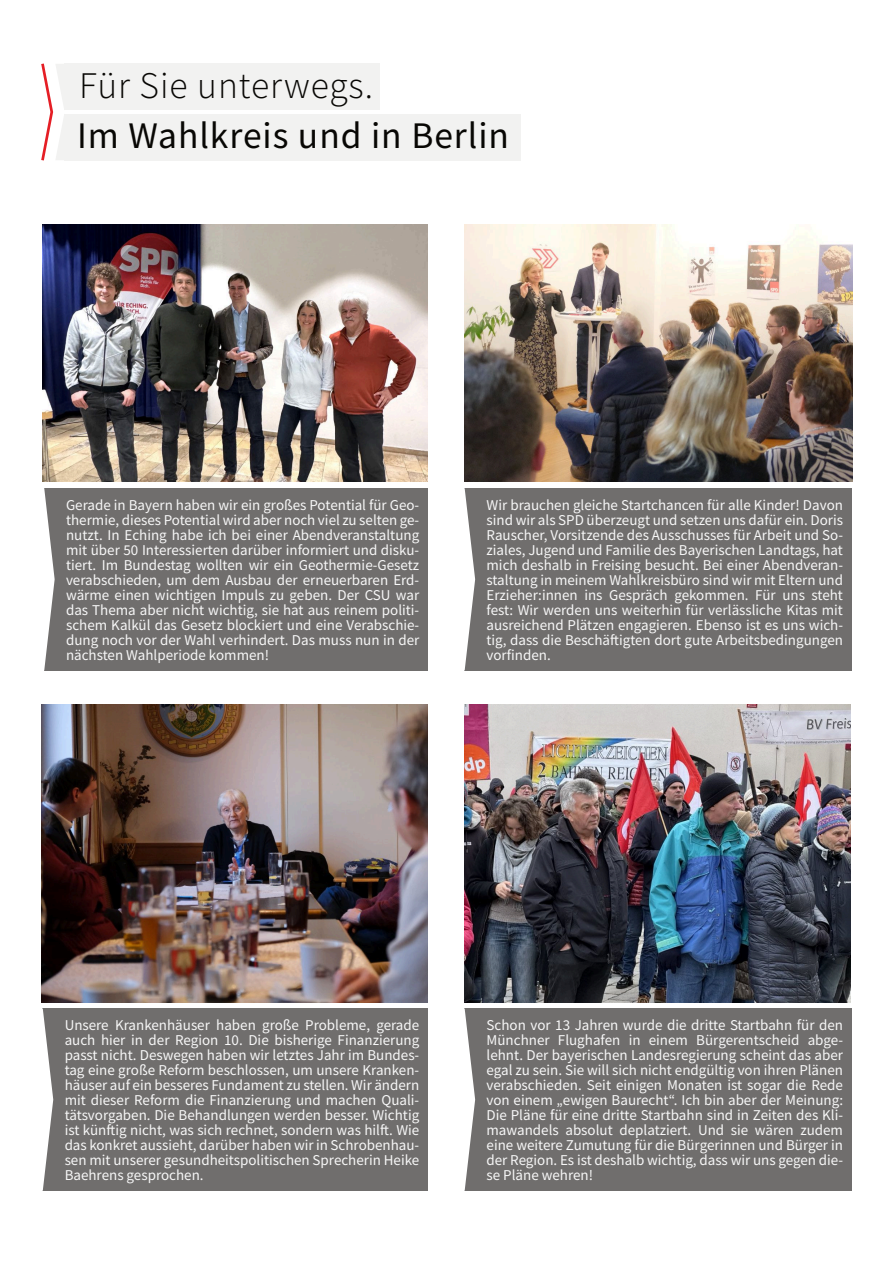
<style>
.page{position:relative;width:893px;height:1263px;background:#fff}
.page>*{position:absolute;margin:0;border:0;box-sizing:border-box;transform-origin:0 0}
.t1{font:37.5px "Source Sans Pro";letter-spacing:.025em;color:#080704}
.t2{font:300 37.5px "Source Sans Pro";letter-spacing:.025em;color:#080704}
.t3{font:15px "Source Sans Pro";color:#f7f7f7}
</style>
<div class="page">
<div style="left:464px;top:488px;width:387px;height:182px;background:#706e6d"></div>
<svg style="left:464px;top:488px;width:12px;height:183px"></svg>
<img style="left:464px;top:224px;width:388px;height:258px">
<div style="left:44px;top:488px;width:384px;height:182px;background:#706e6d"></div>
<svg style="left:44px;top:488px;width:12px;height:183px"></svg>
<img style="left:42px;top:224px;width:385px;height:258px">
<div style="left:43px;top:1008px;width:385px;height:183px;background:#706e6d"></div>
<svg style="left:42px;top:1008px;width:12px;height:183px"></svg>
<img style="left:41px;top:704px;width:387px;height:298px">
<div style="left:464px;top:1008px;width:387px;height:183px;background:#706e6d"></div>
<svg style="left:464px;top:1008px;width:12px;height:183px"></svg>
<img style="left:464px;top:704px;width:386px;height:298px">
<div style="left:64px;top:64px;width:316px;height:46px;background:#f2f2f1"></div>
<div style="left:64px;top:114px;width:457px;height:46px;background:#f2f2f1"></div>
<svg style="left:41px;top:63px;width:32px;height:98px"></svg>
<p class="t2" style="left:79px;top:70px;width:295px">Für Sie unterwegs.</p>
<p class="t1" style="left:77px;top:120px;width:433px">Im Wahlkreis und in Berlin</p>
<p class="t3" style="left:66px;top:498px;width:355px">Gerade in Bayern haben wir ein großes Potential für Geo-</p>
<p class="t3" style="left:66px;top:513px;width:355px">thermie, dieses Potential wird aber noch viel zu selten ge-</p>
<p class="t3" style="left:66px;top:528px;width:355px">nutzt. In Eching habe ich bei einer Abendveranstaltung</p>
<p class="t3" style="left:66px;top:543px;width:355px">mit über 50 Interessierten darüber informiert und disku-</p>
<p class="t3" style="left:66px;top:558px;width:355px">tiert. Im Bundestag wollten wir ein Geothermie-Gesetz</p>
<p class="t3" style="left:66px;top:573px;width:355px">verabschieden, um dem Ausbau der erneuerbaren Erd-</p>
<p class="t3" style="left:66px;top:588px;width:355px">wärme einen wichtigen Impuls zu geben. Der CSU war</p>
<p class="t3" style="left:66px;top:603px;width:355px">das Thema aber nicht wichtig, sie hat aus reinem politi-</p>
<p class="t3" style="left:66px;top:618px;width:355px">schem Kalkül das Gesetz blockiert und eine Verabschie-</p>
<p class="t3" style="left:66px;top:633px;width:355px">dung noch vor der Wahl verhindert. Das muss nun in der</p>
<p class="t3" style="left:66px;top:648px;width:205px">nächsten Wahlperiode kommen!</p>
<p class="t3" style="left:487px;top:498px;width:358px">Wir brauchen gleiche Startchancen für alle Kinder! Davon</p>
<p class="t3" style="left:487px;top:513px;width:358px">sind wir als SPD überzeugt und setzen uns dafür ein. Doris</p>
<p class="t3" style="left:487px;top:528px;width:358px">Rauscher, Vorsitzende des Ausschusses für Arbeit und So-</p>
<p class="t3" style="left:487px;top:543px;width:358px">ziales, Jugend und Familie des Bayerischen Landtags, hat</p>
<p class="t3" style="left:487px;top:558px;width:358px">mich deshalb in Freising besucht. Bei einer Abendveran-</p>
<p class="t3" style="left:487px;top:573px;width:358px">staltung in meinem Wahlkreisbüro sind wir mit Eltern und</p>
<p class="t3" style="left:487px;top:588px;width:358px">Erzieher:innen ins Gespräch gekommen. Für uns steht</p>
<p class="t3" style="left:487px;top:603px;width:358px">fest: Wir werden uns weiterhin für verlässliche Kitas mit</p>
<p class="t3" style="left:487px;top:618px;width:358px">ausreichend Plätzen engagieren. Ebenso ist es uns wich-</p>
<p class="t3" style="left:487px;top:633px;width:358px">tig, dass die Beschäftigten dort gute Arbeitsbedingungen</p>
<p class="t3" style="left:487px;top:648px;width:66px">vorfinden.</p>
<p class="t3" style="left:65px;top:1019px;width:356px">Unsere Krankenhäuser haben große Probleme, gerade</p>
<p class="t3" style="left:65px;top:1034px;width:356px">auch hier in der Region 10. Die bisherige Finanzierung</p>
<p class="t3" style="left:65px;top:1049px;width:356px">passt nicht. Deswegen haben wir letztes Jahr im Bundes-</p>
<p class="t3" style="left:65px;top:1064px;width:356px">tag eine große Reform beschlossen, um unsere Kranken-</p>
<p class="t3" style="left:65px;top:1079px;width:356px">häuser auf ein besseres Fundament zu stellen. Wir ändern</p>
<p class="t3" style="left:65px;top:1094px;width:356px">mit dieser Reform die Finanzierung und machen Quali-</p>
<p class="t3" style="left:65px;top:1109px;width:356px">tätsvorgaben. Die Behandlungen werden besser. Wichtig</p>
<p class="t3" style="left:65px;top:1124px;width:356px">ist künftig nicht, was sich rechnet, sondern was hilft. Wie</p>
<p class="t3" style="left:65px;top:1139px;width:356px">das konkret aussieht, darüber haben wir in Schrobenhau-</p>
<p class="t3" style="left:65px;top:1154px;width:356px">sen mit unserer gesundheitspolitischen Sprecherin Heike</p>
<p class="t3" style="left:65px;top:1169px;width:140px">Baehrens gesprochen.</p>
<p class="t3" style="left:487px;top:1019px;width:358px">Schon vor 13 Jahren wurde die dritte Startbahn für den</p>
<p class="t3" style="left:487px;top:1034px;width:358px">Münchner Flughafen in einem Bürgerentscheid abge-</p>
<p class="t3" style="left:487px;top:1049px;width:358px">lehnt. Der bayerischen Landesregierung scheint das aber</p>
<p class="t3" style="left:487px;top:1064px;width:358px">egal zu sein. Sie will sich nicht endgültig von ihren Plänen</p>
<p class="t3" style="left:487px;top:1079px;width:358px">verabschieden. Seit einigen Monaten ist sogar die Rede</p>
<p class="t3" style="left:487px;top:1094px;width:358px">von einem „ewigen Baurecht“. Ich bin aber der Meinung:</p>
<p class="t3" style="left:487px;top:1109px;width:358px">Die Pläne für eine dritte Startbahn sind in Zeiten des Kli-</p>
<p class="t3" style="left:487px;top:1124px;width:358px">mawandels absolut deplatziert. Und sie wären zudem</p>
<p class="t3" style="left:487px;top:1139px;width:358px">eine weitere Zumutung für die Bürgerinnen und Bürger in</p>
<p class="t3" style="left:487px;top:1154px;width:358px">der Region. Es ist deshalb wichtig, dass wir uns gegen die-</p>
<p class="t3" style="left:487px;top:1169px;width:108px">se Pläne wehren!</p>
</div>
